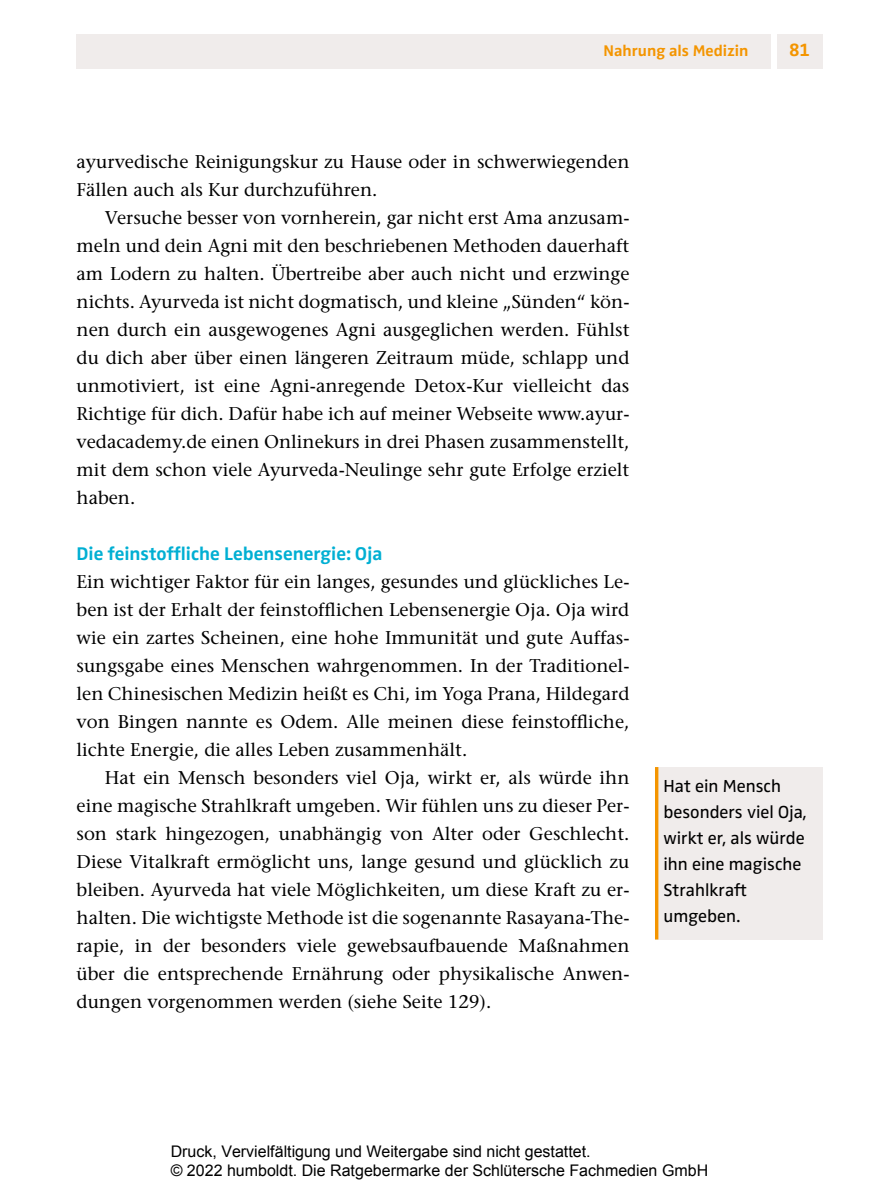
<style>
.page{position:relative;width:879px;height:1191px;background:#fff}
.page>*{position:absolute;margin:0;border:0;box-sizing:border-box;transform-origin:0 0}
.t1{font:700 19px "Zwo Pro";color:#00afd3}
.t2{font:18.4px "Stone Serif";color:#000}
.t3{font:700 18.4px "Zwo Pro";color:#f49500}
.t4{font:18px/26px "Zwo Pro";color:#000}
.t5{font:16px/19.2px "Arial";color:#000}
.t6{font:700 16px "Zwo Pro";color:#f49500}
</style>
<div class="page">
<div style="left:777px;top:34px;width:45px;height:34px;background:#f0eceb"></div>
<div style="left:77px;top:34px;width:694px;height:34px;background:#f0eceb"></div>
<div style="left:655px;top:767px;width:167px;height:172px;background:#f0eceb"></div>
<hr style="left:655px;top:767px;width:3px;height:172px;background:#f49500">
<p class="t6" style="left:603px;top:41px;width:146px">Nahrung als Medizin</p>
<p class="t3" style="left:789px;top:39px;width:23px">81</p>
<p class="t2" style="left:77px;top:151px;width:554px">ayurvedische Reinigungskur zu Hause oder in schwerwiegenden</p>
<p class="t2" style="left:77px;top:179px;width:302px">Fällen auch als Kur durchzuführen.</p>
<p class="t2" style="left:105px;top:207px;width:526px">Versuche besser von vornherein, gar nicht erst Ama anzusam-</p>
<p class="t2" style="left:77px;top:235px;width:554px">meln und dein Agni mit den beschriebenen Methoden dauerhaft</p>
<p class="t2" style="left:77px;top:263px;width:554px">am Lodern zu halten. Übertreibe aber auch nicht und erzwinge</p>
<p class="t2" style="left:77px;top:291px;width:554px">nichts. Ayurveda ist nicht dogmatisch, und kleine „Sünden“ kön-</p>
<p class="t2" style="left:77px;top:319px;width:554px">nen durch ein ausgewogenes Agni ausgeglichen werden. Fühlst</p>
<p class="t2" style="left:77px;top:347px;width:554px">du dich aber über einen längeren Zeitraum müde, schlapp und</p>
<p class="t2" style="left:77px;top:375px;width:554px">unmotiviert, ist eine Agni-anregende Detox-Kur vielleicht das</p>
<p class="t2" style="left:77px;top:403px;width:554px">Richtige für dich. Dafür habe ich auf meiner Webseite www.ayur-</p>
<p class="t2" style="left:77px;top:431px;width:554px">vedacademy.de einen Onlinekurs in drei Phasen zusammenstellt,</p>
<p class="t2" style="left:77px;top:459px;width:554px">mit dem schon viele Ayurveda-Neulinge sehr gute Erfolge erzielt</p>
<p class="t2" style="left:77px;top:487px;width:60px">haben.</p>
<p class="t1" style="left:77px;top:543px;width:307px">Die feinstoffliche Lebensenergie: Oja</p>
<p class="t2" style="left:77px;top:571px;width:554px">Ein wichtiger Faktor für ein langes, gesundes und glückliches Le-</p>
<p class="t2" style="left:77px;top:599px;width:554px">ben ist der Erhalt der feinstofflichen Lebensenergie Oja. Oja wird</p>
<p class="t2" style="left:77px;top:627px;width:554px">wie ein zartes Scheinen, eine hohe Immunität und gute Auffas-</p>
<p class="t2" style="left:77px;top:655px;width:554px">sungsgabe eines Menschen wahrgenommen. In der Traditionel-</p>
<p class="t2" style="left:77px;top:683px;width:554px">len Chinesischen Medizin heißt es Chi, im Yoga Prana, Hildegard</p>
<p class="t2" style="left:77px;top:711px;width:554px">von Bingen nannte es Odem. Alle meinen diese feinstoffliche,</p>
<p class="t2" style="left:77px;top:739px;width:392px">lichte Energie, die alles Leben zusammenhält.</p>
<p class="t2" style="left:105px;top:767px;width:526px">Hat ein Mensch besonders viel Oja, wirkt er, als würde ihn</p>
<p class="t2" style="left:77px;top:795px;width:554px">eine magische Strahlkraft umgeben. Wir fühlen uns zu dieser Per-</p>
<p class="t2" style="left:77px;top:823px;width:554px">son stark hingezogen, unabhängig von Alter oder Geschlecht.</p>
<p class="t2" style="left:77px;top:851px;width:554px">Diese Vitalkraft ermöglicht uns, lange gesund und glücklich zu</p>
<p class="t2" style="left:77px;top:879px;width:554px">bleiben. Ayurveda hat viele Möglichkeiten, um diese Kraft zu er-</p>
<p class="t2" style="left:77px;top:907px;width:554px">halten. Die wichtigste Methode ist die sogenannte Rasayana-The-</p>
<p class="t2" style="left:77px;top:935px;width:554px">rapie, in der besonders viele gewebsaufbauende Maßnahmen</p>
<p class="t2" style="left:77px;top:963px;width:554px">über die entsprechende Ernährung oder physikalische Anwen-</p>
<p class="t2" style="left:77px;top:991px;width:416px">dungen vorgenommen werden (siehe Seite 129).</p>
<p class="t4" style="left:663px;top:774px;width:145px">Hat ein Mensch besonders viel Oja, wirkt er, als würde ihn eine magische<br>Strahlkraft umgeben.</p>
<p class="t5" style="left:171px;top:1142px;width:539px">Druck, Vervielfältigung und Weitergabe sind nicht gestattet.<br>© 2022 humboldt. Die Ratgebermarke der Schlütersche Fachmedien GmbH</p>
</div>
